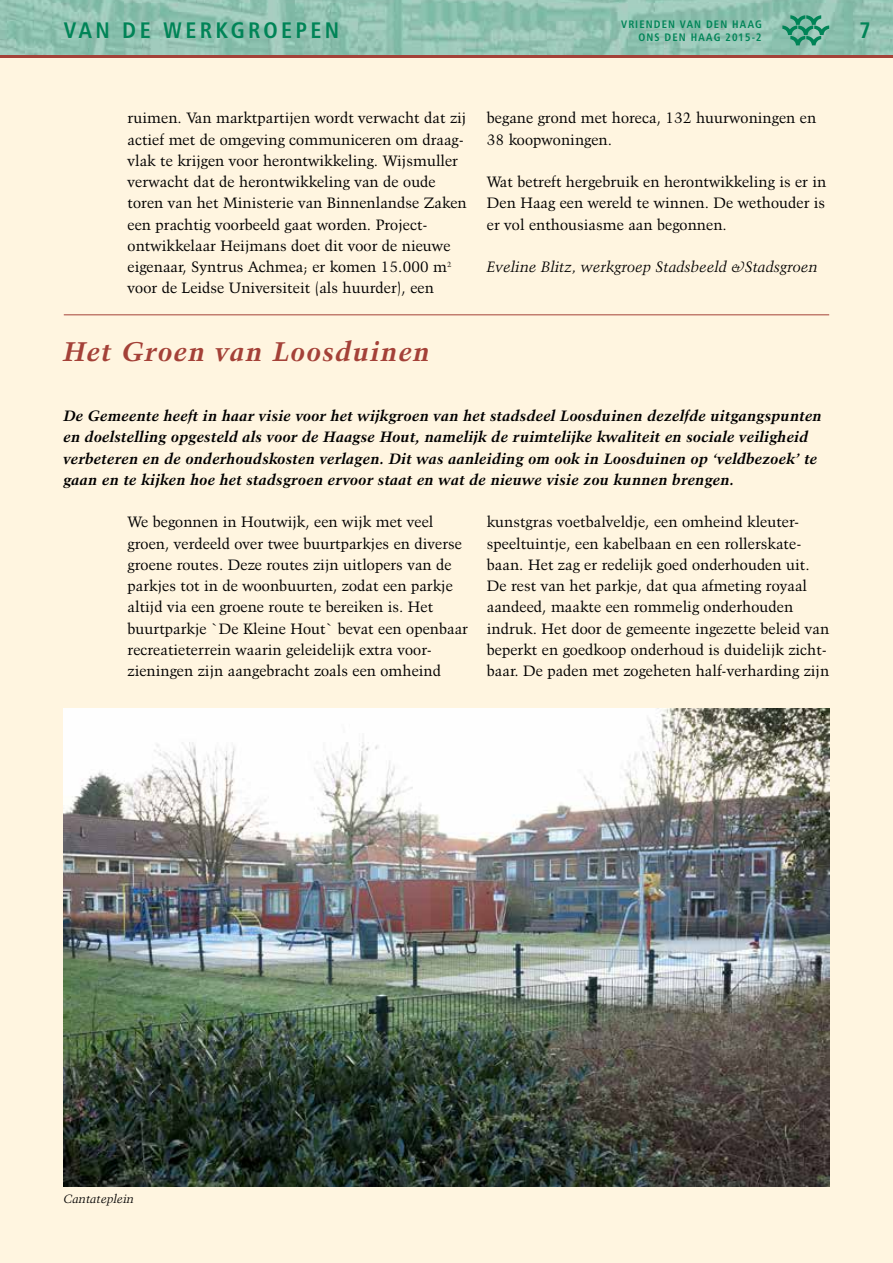
<style>
.page{position:relative;width:893px;height:1263px;background:#fff5e0}
.page>*{position:absolute;margin:0;border:0;box-sizing:border-box;transform-origin:0 0}
.hoofdstukkop{font:italic 700 27px "Kuenstler 480 BT";letter-spacing:.05em;color:#a44138}
.chapeau{font:22.5px "Humanist 777 BT Bold Condensed B";letter-spacing:.15em;color:#008457}
.t1{font:15px/21.3px "Kuenstler 480 BT";letter-spacing:.01em;color:#000}
.intro{font:italic 700 15px/21.3px "Kuenstler 480 BT";letter-spacing:.015em;color:#000}
.auteur{font:italic 15px "Kuenstler 480 BT";letter-spacing:.01em;color:#000}
._06_fotobijschrift{font:italic 12px "Kuenstler 480 BT";letter-spacing:.01em;color:#000}
.t2{font:10.8px "Humanist 777 BT Bold Condensed B";letter-spacing:.1em;color:#008457}
</style>
<div class="page">
<img style="left:0;top:0;width:893px;height:55px">
<hr style="left:0;top:55px;width:893px;height:2px;background:#a44138">
<hr style="left:64px;top:315px;width:765px;height:1px;background:#a44138">
<svg style="left:782px;top:15px;width:47px;height:30px"></svg>
<img style="left:64px;top:708px;width:765px;height:478px">
<p class="t2" style="left:621px;top:18px;width:142px">VRIENDEN VAN DEN HAAG</p>
<p class="chapeau" style="left:64px;top:16px;width:277px">VAN DE WERKGROEPEN</p>
<p class="t2" style="left:638px;top:30px;width:125px">ONS DEN HAAG 2015-2</p>
<p class="t1" style="left:128px;top:107px;width:340px">ruimen. Van marktpartijen wordt verwacht dat zij actief met de omgeving communiceren om draag&shy;vlak te krijgen voor herontwikkeling. Wijsmuller verwacht dat de herontwikkeling van de oude toren van het Ministerie van Binnenlandse Zaken een prachtig voorbeeld gaat worden. Project&shy;ontwikkelaar Heijmans doet dit voor de nieuwe eigenaar, Syntrus Achmea; er komen 15.000 m<sup>2 </sup>voor de Leidse Universiteit (als huurder), een</p>
<p class="t1" style="left:487px;top:107px;width:331px">begane grond met horeca, 132 huurwoningen en<br>38 koopwoningen.</p>
<p class="t1" style="left:487px;top:171px;width:341px;text-align:justify">Wat betreft hergebruik en herontwikkeling is er in Den Haag een wereld te winnen. De wethouder is er vol enthousiasme aan begonnen.</p>
<p class="auteur" style="left:487px;top:258px;width:333px">Eveline Blitz, werkgroep Stadsbeeld &amp;Stadsgroen</p>
<p class="hoofdstukkop" style="left:64px;top:335px;width:368px">Het Groen van Loosduinen</p>
<p class="intro" style="left:64px;top:405px;width:760px">De Gemeente heeft in haar visie voor het wijkgroen van het stadsdeel Loosduinen dezelfde uitgangspunten en doelstelling opgesteld als voor de Haagse Hout, namelijk de ruimtelijke kwaliteit en sociale veiligheid verbeteren en de onderhoudskosten verlagen. Dit was aanleiding om ook in Loosduinen op ‘veldbezoek’ te gaan en te kijken hoe het stadsgroen ervoor staat en wat de nieuwe visie zou kunnen brengen.</p>
<p class="t1" style="left:128px;top:511px;width:342px">We begonnen in Houtwijk, een wijk met veel groen, verdeeld over twee buurtparkjes en diverse groene routes. Deze routes zijn uitlopers van de parkjes tot in de woonbuurten, zodat een parkje altijd via een groene route te bereiken is. Het buurtparkje `De Kleine Hout` bevat een openbaar recreatieterrein waarin geleidelijk extra voor&shy;zieningen zijn aangebracht zoals een omheind</p>
<p class="t1" style="left:487px;top:511px;width:344px">kunstgras voetbalveldje, een omheind kleuter&shy;speeltuintje, een kabelbaan en een rollerskate&shy;baan. Het zag er redelijk goed onderhouden uit.<br>De rest van het parkje, dat qua afmeting royaal aandeed, maakte een rommelig onderhouden indruk. Het door de gemeente ingezette beleid van beperkt en goedkoop onderhoud is duidelijk zicht&shy;baar. De paden met zogeheten half-verharding zijn</p>
<p class="chapeau" style="left:860px;top:16px;width:13px">7</p>
<p class="_06_fotobijschrift" style="left:64px;top:1192px;width:72px">Cantateplein</p>
</div>
